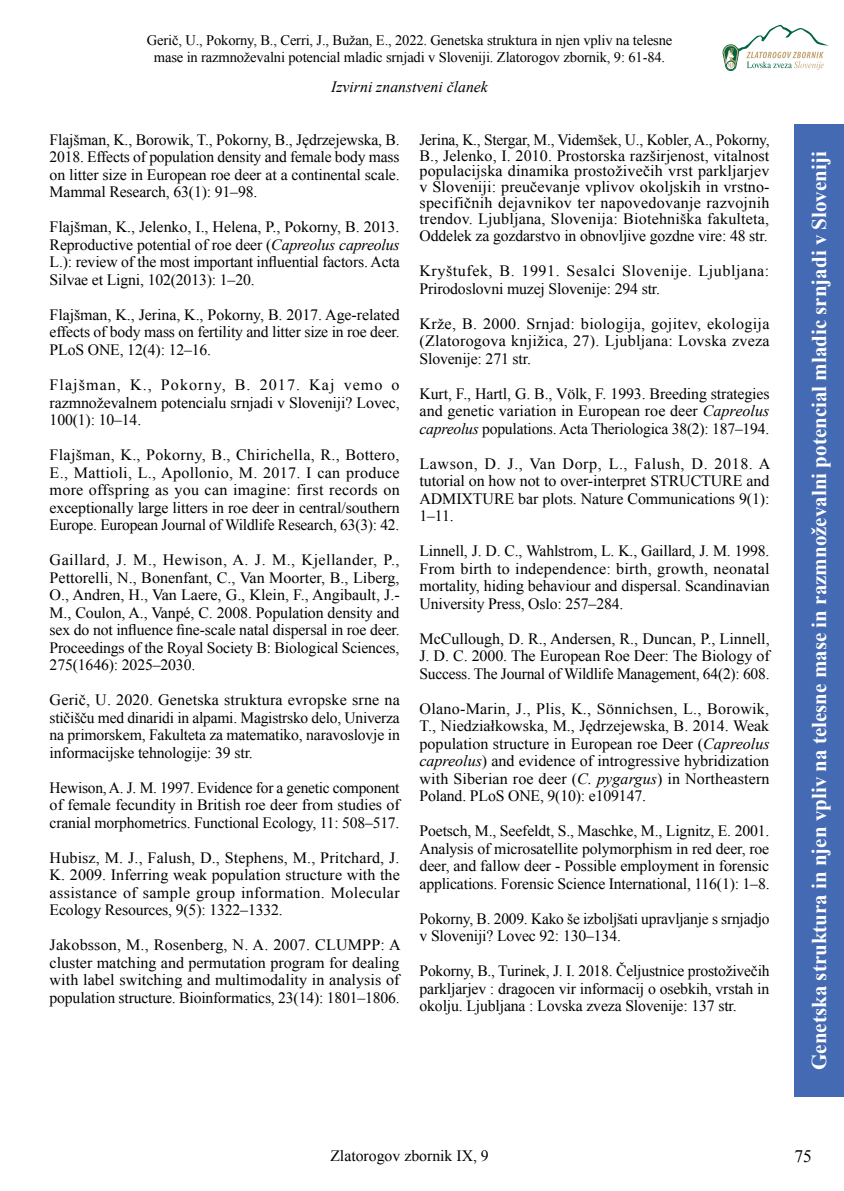
<style>
.page{position:relative;width:844px;height:1191px;background:#fff}
.page>*{position:absolute;margin:0;border:0;box-sizing:border-box;transform-origin:0 0}
.t1{font:700 21px "Times New Roman";color:#fff}
.t2{font:17.5px "Times New Roman";color:#000}
.t3{font:15.75px/17.5px "Times New Roman";letter-spacing:-.01em;color:#000;text-align:justify}
.t4{font:15.75px/17.5px "Times New Roman";letter-spacing:.035em;color:#000}
.t5{font:italic 15.75px "Times New Roman";color:#000}
.t6{font:14.53px/17.5px "Times New Roman";letter-spacing:-.01em;color:#000;text-align:center}
.s1{font-style:italic}
</style>
<div class="page">
<svg style="left:722px;top:25px;width:106px;height:46px"></svg>
<div style="left:794px;top:124px;width:49px;height:972px;background:#446ab3"></div>
<p class="t6" style="left:147px;top:31px;width:527px">Gerič, U., Pokorny, B., Cerri, J., Bužan, E., 2022. Genetska struktura in njen vpliv na telesne mase in razmnoževalni potencial mladic srnjadi v Sloveniji. Zlatorogov zbornik, 9: 61-84.</p>
<p class="t5" style="left:331px;top:76px;width:158px">Izvirni znanstveni članek</p>
<p class="t3" style="left:50px;top:131px;width:351px">Flajšman, K., Borowik, T., Pokorny, B., Jędrzejewska, B.<br>2018. Effects of population density and female body mass on litter size in European roe deer at a continental scale.<br>Mammal Research, 63(1): 91–98.</p>
<p class="t3" style="left:50px;top:218px;width:351px">Flajšman, K., Jelenko, I., Helena, P., Pokorny, B. 2013.<br>Reproductive potential of roe deer (<span class="s1">Capreolus capreolus </span>L.): review of the most important influential factors. Acta Silvae et Ligni, 102(2013): 1–20.</p>
<p class="t3" style="left:50px;top:306px;width:351px">Flajšman, K., Jerina, K., Pokorny, B. 2017. Age-related effects of body mass on fertility and litter size in roe deer.<br>PLoS ONE, 12(4): 12–16.</p>
<p class="t3" style="left:50px;top:376px;width:351px">Flajšman, K., Pokorny, B. 2017. Kaj vemo o razmnoževalnem potencialu srnjadi v Sloveniji? Lovec, 100(1): 10–14.</p>
<p class="t3" style="left:50px;top:446px;width:351px">Flajšman, K., Pokorny, B., Chirichella, R., Bottero, E., Mattioli, L., Apollonio, M. 2017. I can produce more offspring as you can imagine: first records on exceptionally large litters in roe deer in central/southern Europe. European Journal of Wildlife Research, 63(3): 42.</p>
<p class="t3" style="left:50px;top:551px;width:351px">Gaillard, J. M., Hewison, A. J. M., Kjellander, P., Pettorelli, N., Bonenfant, C., Van Moorter, B., Liberg, O., Andren, H., Van Laere, G., Klein, F., Angibault, J.- M., Coulon, A., Vanpé, C. 2008. Population density and sex do not influence fine-scale natal dispersal in roe deer.<br>Proceedings of the Royal Society B: Biological Sciences, 275(1646): 2025–2030.</p>
<p class="t3" style="left:50px;top:691px;width:351px">Gerič, U. 2020. Genetska struktura evropske srne na stičišču med dinaridi in alpami. Magistrsko delo, Univerza na primorskem, Fakulteta za matematiko, naravoslovje in informacijske tehnologije: 39 str.</p>
<p class="t3" style="left:50px;top:778px;width:351px">Hewison, A. J. M. 1997. Evidence for a genetic component of female fecundity in British roe deer from studies of cranial morphometrics. Functional Ecology, 11: 508–517.</p>
<p class="t3" style="left:50px;top:848px;width:351px">Hubisz, M. J., Falush, D., Stephens, M., Pritchard, J.<br>K. 2009. Inferring weak population structure with the assistance of sample group information. Molecular Ecology Resources, 9(5): 1322–1332.</p>
<p class="t3" style="left:50px;top:936px;width:352px">Jakobsson, M., Rosenberg, N. A. 2007. CLUMPP: A cluster matching and permutation program for dealing with label switching and multimodality in analysis of population structure. Bioinformatics, 23(14): 1801–1806.</p>
<p class="t3" style="left:419px;top:131px;width:351px;line-height:15.8px">Jerina, K., Stergar, M., Videmšek, U., Kobler, A., Pokorny, B., Jelenko, I. 2010. Prostorska razširjenost, vitalnost populacijska dinamika prostoživečih vrst parkljarjev v Sloveniji: preučevanje vplivov okoljskih in vrstno&shy;specifičnih dejavnikov ter napovedovanje razvojnih trendov. Ljubljana, Slovenija: Biotehniška fakulteta,</p>
<p class="t3" style="left:419px;top:227px;width:349px">Oddelek za gozdarstvo in obnovljive gozdne vire: 48 str.</p>
<p class="t4" style="left:419px;top:262px;width:351px">Kryštufek, B. 1991. Sesalci Slovenije. Ljubljana:<br>Prirodoslovni muzej Slovenije: 294 str.</p>
<p class="t3" style="left:419px;top:314px;width:351px">Krže, B. 2000. Srnjad: biologija, gojitev, ekologija (Zlatorogova knjižica, 27). Ljubljana: Lovska zveza Slovenije: 271 str.</p>
<p class="t3" style="left:419px;top:384px;width:351px">Kurt, F., Hartl, G. B., Völk, F. 1993. Breeding strategies and genetic variation in European roe deer <span class="s1">Capreolus capreolus</span> populations. Acta Theriologica 38(2): 187–194.</p>
<p class="t3" style="left:419px;top:454px;width:352px">Lawson, D. J., Van Dorp, L., Falush, D. 2018. A tutorial on how not to over-interpret STRUCTURE and ADMIXTURE bar plots. Nature Communications 9(1):<br>1–11.</p>
<p class="t3" style="left:419px;top:542px;width:351px">Linnell, J. D. C., Wahlstrom, L. K., Gaillard, J. M. 1998.<br>From birth to independence: birth, growth, neonatal mortality, hiding behaviour and dispersal. Scandinavian University Press, Oslo: 257–284.</p>
<p class="t3" style="left:419px;top:629px;width:351px">McCullough, D. R., Andersen, R., Duncan, P., Linnell, J. D. C. 2000. The European Roe Deer: The Biology of Success. The Journal of Wildlife Management, 64(2): 608.</p>
<p class="t3" style="left:419px;top:699px;width:351px">Olano-Marin, J., Plis, K., Sönnichsen, L., Borowik, T., Niedziałkowska, M., Jędrzejewska, B. 2014. Weak population structure in European roe Deer (<span class="s1">Capreolus capreolus</span>) and evidence of introgressive hybridization with Siberian roe deer (<span class="s1">C. pygargus</span>) in Northeastern Poland. PLoS ONE, 9(10): e109147.</p>
<p class="t3" style="left:419px;top:822px;width:351px">Poetsch, M., Seefeldt, S., Maschke, M., Lignitz, E. 2001.<br>Analysis of microsatellite polymorphism in red deer, roe deer, and fallow deer - Possible employment in forensic applications. Forensic Science International, 116(1): 1–8.</p>
<p class="t3" style="left:419px;top:909px;width:351px">Pokorny, B. 2009. Kako še izboljšati upravljanje s srnjadjo v Sloveniji? Lovec 92: 130–134.</p>
<p class="t3" style="left:419px;top:962px;width:351px">Pokorny, B., Turinek, J. I. 2018. Čeljustnice prostoživečih parkljarjev : dragocen vir informacij o osebkih, vrstah in okolju. Ljubljana : Lovska zveza Slovenije: 137 str.</p>
<h1 class="t1" style="left:804px;top:1069px;width:920px;rotate:-90deg">Genetska struktura in njen vpliv na telesne mase in razmnoževalni potencial mladic srnjadi v Sloveniji</h1>
<p class="t3" style="left:330px;top:1147px;width:160px">Zlatorogov zbornik IX, 9</p>
<p class="t2" style="left:794px;top:1144px;width:19px">75</p>
</div>
